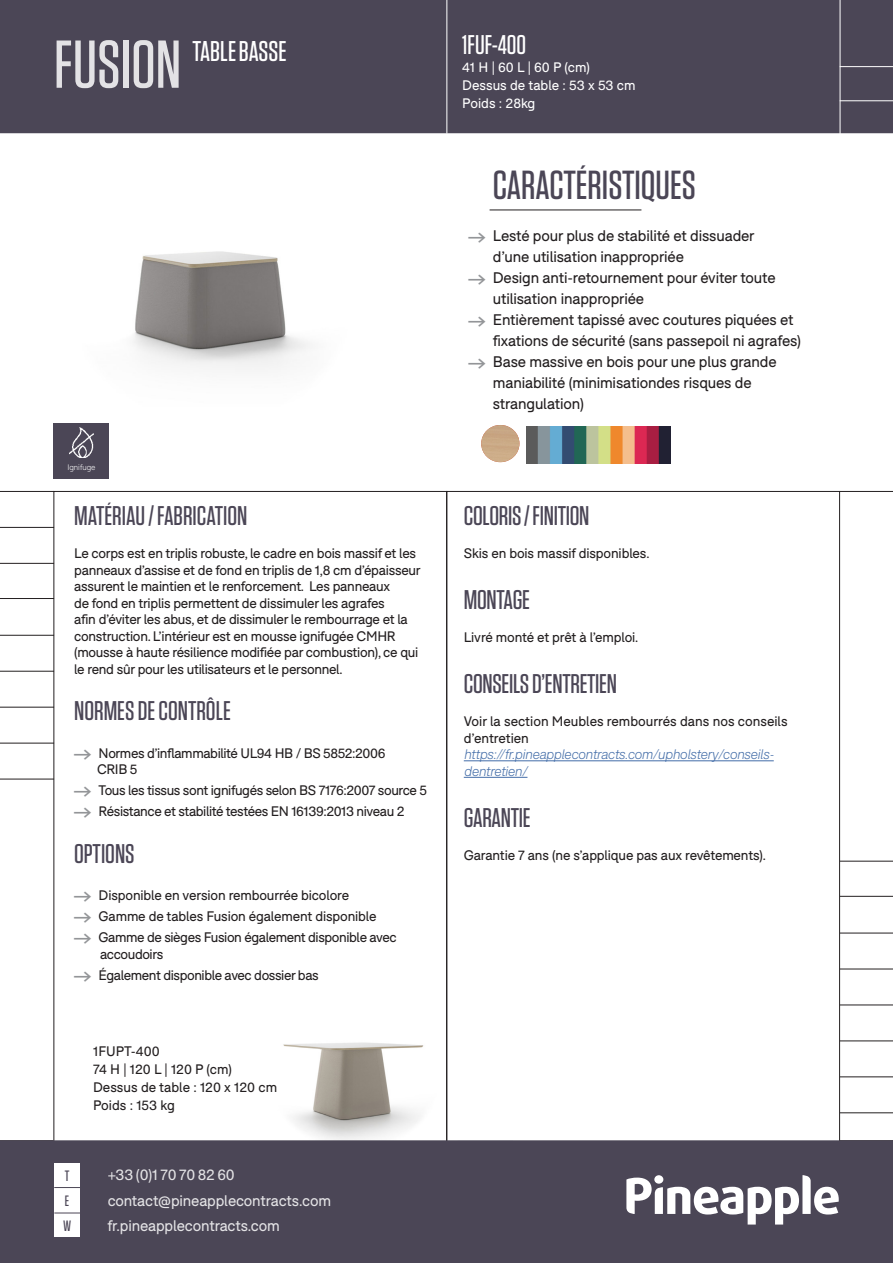
<style>
.page{position:relative;width:893px;height:1263px;background:#fff}
.page>*{position:absolute;margin:0;border:0;box-sizing:border-box;transform-origin:0 0}
.t1{font:500 67.5px "Tungsten";color:#fff}
.t2{font:500 40.5px "Tungsten";color:#4b4656}
.body_1_BLACK{font:500 28.5px "Tungsten";color:#fff}
.t3{font:500 27px "Tungsten";letter-spacing:-.01em;color:#4b4656}
.t4{font:500 27px "Tungsten";color:#fff}
.t5{font:15px/21px "F37 Bolton";letter-spacing:-.01em;color:#231f20}
.t6{font:15px/25.3px "F37 Bolton";letter-spacing:-.01em;color:#fff}
.t7{font:500 15px "Tungsten";color:#4b4656}
.t8{font:13.5px/16.5px "F37 Bolton";letter-spacing:-.02em;color:#231f20}
.t9{font:italic 300 13.5px/16.5px "F37 Bolton";letter-spacing:-.02em;color:#436da8}
.t10{font:13.5px "F37 Bolton";color:#231f20}
.t11{font:13.5px "F37 Bolton";color:#fff}
.t12{font:300 7.8px "F37 Bolton";color:#fff}
.s1{font-family:"Pinearrow";font-size:15px;color:#939598}
.s2{font-family:"Pinearrow";color:#939598}
.s3{font-weight:400;font-style:normal;color:#231f20}
</style>
<div class="page">
<img style="left:283px;top:1042px;width:141px;height:98px">
<div style="left:1px;top:1px;width:891px;height:131px;background:#4b4656"></div>
<div style="left:0;top:0;width:893px;height:133px;border:2px solid #4b4656"></div>
<div style="left:1px;top:1141px;width:891px;height:121px;background:#4b4656"></div>
<div style="left:0;top:1140px;width:893px;height:123px;border:2px solid #4b4656"></div>
<hr style="left:840px;top:861px;width:53px;height:1px;background:#231f20">
<hr style="left:840px;top:1004px;width:53px;height:1px;background:#231f20">
<hr style="left:840px;top:933px;width:53px;height:1px;background:#231f20">
<hr style="left:840px;top:1076px;width:53px;height:1px;background:#231f20">
<hr style="left:840px;top:1040px;width:53px;height:1px;background:#231f20">
<hr style="left:840px;top:969px;width:53px;height:1px;background:#231f20">
<hr style="left:840px;top:1112px;width:53px;height:1px;background:#231f20">
<hr style="left:464px;top:760px;width:310px;height:1px;background:#436da8">
<hr style="left:464px;top:777px;width:63px;height:1px;background:#436da8">
<hr style="left:840px;top:896px;width:53px;height:1px;background:#231f20">
<svg style="left:626px;top:1175px;width:213px;height:49px"></svg>
<div style="left:654px;top:1175px;width:9px;height:9px;background:#fff;border-radius:50%"></div>
<div style="left:54px;top:1162px;width:26px;height:25px;background:#fff"></div>
<div style="left:54px;top:1187px;width:26px;height:25px;background:#fff"></div>
<svg style="left:54px;top:1187px;width:26px;height:1px"></svg>
<hr style="left:840px;top:491px;width:53px;height:1px;background:#231f20">
<hr style="left:490px;top:210px;width:151px;height:1px;background:#231f20">
<hr style="left:840px;top:0;width:1px;height:135px;background:#fff">
<hr style="left:840px;top:66px;width:53px;height:1px;background:#fff">
<hr style="left:840px;top:100px;width:53px;height:1px;background:#fff">
<hr style="left:446px;top:0;width:1px;height:134px;background:#fff">
<hr style="left:0;top:563px;width:54px;height:1px;background:#231f20">
<hr style="left:0;top:707px;width:54px;height:1px;background:#231f20">
<hr style="left:0;top:635px;width:54px;height:1px;background:#231f20">
<hr style="left:0;top:491px;width:54px;height:1px;background:#231f20">
<hr style="left:0;top:779px;width:54px;height:1px;background:#231f20">
<hr style="left:0;top:743px;width:54px;height:1px;background:#231f20">
<hr style="left:0;top:671px;width:54px;height:1px;background:#231f20">
<hr style="left:0;top:527px;width:54px;height:1px;background:#231f20">
<hr style="left:0;top:598px;width:54px;height:1px;background:#231f20">
<div style="left:54px;top:1212px;width:26px;height:25px;background:#fff"></div>
<svg style="left:54px;top:1212px;width:26px;height:1px"></svg>
<img style="left:133px;top:251px;width:177px;height:119px">
<img style="left:526px;top:427px;width:145px;height:37px">
<img style="left:481px;top:425px;width:38px;height:37px">
<div style="left:53px;top:423px;width:56px;height:56px;background:#4b4656"></div>
<img style="left:69px;top:427px;width:25px;height:31px">
<h1 class="t1" style="left:54px;top:29px;width:129px">FUSION</h1>
<p class="body_1_BLACK" style="left:193px;top:36px;width:96px">TABLE BASSE</p>
<p class="t12" style="left:67px;top:463px;width:30px">Ignifuge</p>
<p class="t3" style="left:74px;top:502px;width:175px">MATÉRIAU / FABRICATION</p>
<p class="t8" style="left:74px;top:545px;width:348px">Le corps est en triplis robuste, le cadre en bois massif et les panneaux d’assise et de fond en triplis de 1,8 cm d’épaisseur assurent le maintien et le renforcement. Les panneaux<br>de fond en triplis permettent de dissimuler les agrafes<br>afin d’éviter les abus, et de dissimuler le rembourrage et la construction. L’intérieur est en mousse ignifugée CMHR (mousse à haute résilience modifiée par combustion), ce qui le rend sûr pour les utilisateurs et le personnel.</p>
<p class="t3" style="left:74px;top:697px;width:158px">NORMES DE CONTRÔLE</p>
<p class="t8" style="left:74px;top:745px;width:313px"><span class="s1">A</span> Normes d’inflammabilité UL94 HB / BS 5852:2006</p>
<p class="t8" style="left:97px;top:761px;width:42px">CRIB 5</p>
<p class="t8" style="left:74px;top:782px;width:354px"><span class="s1">A</span> Tous les tissus sont ignifugés selon BS 7176:2007 source 5</p>
<p class="t8" style="left:74px;top:803px;width:332px"><span class="s1">A</span> Résistance et stabilité testées EN 16139:2013 niveau 2</p>
<p class="t3" style="left:74px;top:839px;width:62px">OPTIONS</p>
<p class="t8" style="left:74px;top:887px;width:276px"><span class="s1">A</span> Disponible en version rembourrée bicolore</p>
<p class="t8" style="left:74px;top:908px;width:304px"><span class="s1">A</span> Gamme de tables Fusion également disponible</p>
<p class="t8" style="left:100px;top:929px;width:298px;text-indent:-26px"><span class="s1">A</span> Gamme de sièges Fusion également disponible avec accoudoirs</p>
<p class="t8" style="left:74px;top:967px;width:246px"><span class="s1">A</span> Également disponible avec dossier bas</p>
<p class="t7" style="left:65px;top:1168px;width:6px">T</p>
<p class="t7" style="left:65px;top:1193px;width:6px">E</p>
<p class="t7" style="left:63px;top:1218px;width:10px">W</p>
<p class="t10" style="left:93px;top:1043px;width:68px">1FUPT-400</p>
<p class="t10" style="left:93px;top:1061px;width:140px">74 H | 120 L | 120 P (cm)</p>
<p class="t10" style="left:93px;top:1079px;width:186px">Dessus de table : 120 x 120 cm</p>
<p class="t10" style="left:93px;top:1097px;width:83px">Poids : 153 kg</p>
<p class="t6" style="left:107px;top:1162px;width:225px">+33 (0)1 70 70 82 60 contact@pineapplecontracts.com fr.pineapplecontracts.com</p>
<p class="t4" style="left:462px;top:30px;width:65px">1FUF-400</p>
<p class="t11" style="left:462px;top:59px;width:129px">41 H | 60 L | 60 P (cm)</p>
<p class="t11" style="left:462px;top:77px;width:175px">Dessus de table : 53 x 53 cm</p>
<p class="t11" style="left:462px;top:95px;width:75px">Poids : 28kg</p>
<p class="t2" style="left:493px;top:163px;width:205px">CARACTÉRISTIQUES</p>
<p class="t5" style="left:468px;top:225px;width:288px"><span class="s2">A</span> Lesté pour plus de stabilité et dissuader</p>
<p class="t5" style="left:493px;top:246px;width:193px">d’une utilisation inappropriée</p>
<p class="t5" style="left:493px;top:267px;width:284px;text-indent:-24px"><span class="s2">A</span> Design anti-retournement pour éviter toute utilisation inappropriée</p>
<p class="t5" style="left:493px;top:309px;width:310px;text-indent:-24px"><span class="s2">A</span> Entièrement tapissé avec coutures piquées et fixations de sécurité (sans passepoil ni agrafes)</p>
<p class="t5" style="left:493px;top:351px;width:285px;text-indent:-24px"><span class="s2">A</span> Base massive en bois pour une plus grande maniabilité (minimisationdes risques de strangulation)</p>
<p class="t3" style="left:464px;top:502px;width:127px">COLORIS / FINITION</p>
<p class="t8" style="left:464px;top:545px;width:187px">Skis en bois massif disponibles.</p>
<p class="t3" style="left:464px;top:586px;width:68px">MONTAGE</p>
<p class="t8" style="left:464px;top:629px;width:176px">Livré monté et prêt à l’emploi.</p>
<p class="t3" style="left:464px;top:670px;width:155px">CONSEILS D’ENTRETIEN</p>
<p class="t9" style="left:464px;top:713px;width:325px"><span class="s3">Voir la section Meubles rembourrés dans nos conseils d’entretien </span>https://fr.pineapplecontracts.com/upholstery/conseils&shy;dentretien/</p>
<p class="t3" style="left:464px;top:803px;width:68px">GARANTIE</p>
<p class="t8" style="left:464px;top:847px;width:304px">Garantie 7 ans (ne s’applique pas aux revêtements).</p>
</div>
